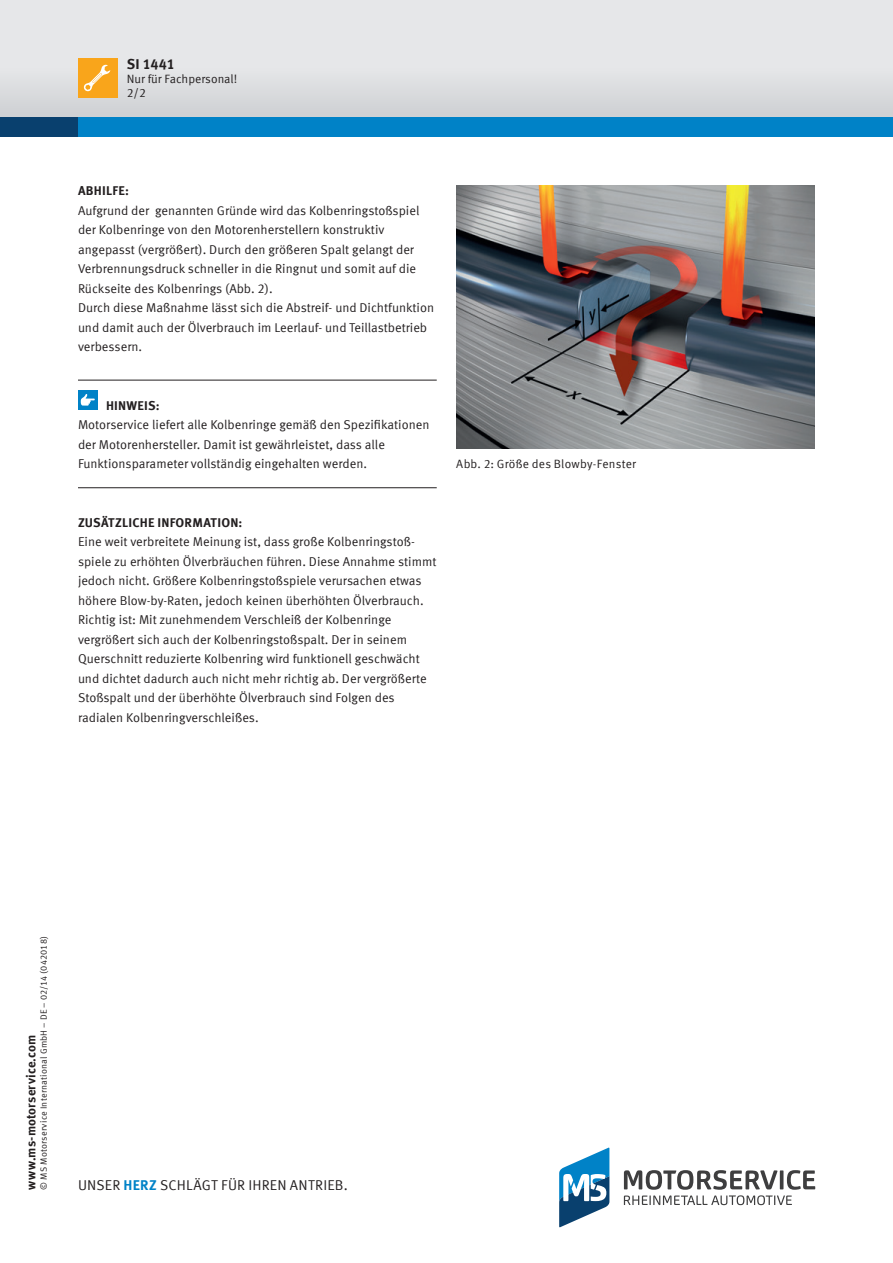
<style>
.page{position:relative;width:893px;height:1263px;background:#fff}
.page>*{position:absolute;margin:0;border:0;box-sizing:border-box;transform-origin:0 0}
.t1{font:14.25px "Meta Offc Pro Norm";letter-spacing:.015em;color:#231f20}
.t2{font:700 14.25px "Meta Offc Pro";letter-spacing:-.005em;color:#231f20}
.t3{font:12.75px/19.5px "Meta Offc Pro Norm";color:#231f20}
.t4{font:700 12.75px "Meta Offc Pro";letter-spacing:.015em;color:#231f20}
.t5{font:12px "Meta Offc Pro Norm";letter-spacing:.005em;color:#231f20}
.t6{font:9px "Meta Offc Pro Norm";letter-spacing:.02em;color:#231f20}
.s1{font-family:"Meta Offc Pro";font-weight:700;color:#0082c7}
</style>
<div class="page">
<svg style="left:559px;top:1147px;width:50px;height:80px"></svg>
<svg style="left:624px;top:1170px;width:191px;height:35px"></svg>
<div style="left:0;top:0;width:893px;height:127px;background:#e6e7e9"></div>
<div style="left:0;top:68px;width:893px;height:49px;background:#dadbde"></div>
<div style="left:0;top:117px;width:893px;height:19px;background:#09406e"></div>
<div style="left:78px;top:117px;width:815px;height:19px;background:#0082c7"></div>
<div style="left:78px;top:58px;width:39px;height:39px;background:#f9a51b"></div>
<svg style="left:83px;top:64px;width:27px;height:28px"></svg>
<img style="left:456px;top:185px;width:359px;height:263px">
<hr style="left:78px;top:380px;width:359px;height:1px;background:#231f20">
<hr style="left:78px;top:487px;width:359px;height:1px;background:#231f20">
<div style="left:78px;top:390px;width:19px;height:20px;background:#0082c7"></div>
<svg style="left:81px;top:394px;width:14px;height:12px"></svg>
<p class="t2" style="left:127px;top:53px;width:50px">SI 1441</p>
<p class="t5" style="left:127px;top:84px;width:21px">2/2</p>
<p class="t5" style="left:127px;top:70px;width:112px">Nur für Fachpersonal!</p>
<p class="t4" style="left:78px;top:181px;width:52px">ABHILFE:</p>
<p class="t3" style="left:78px;top:200px;width:358px">Aufgrund der genannten Gründe wird das Kolbenringstoßspiel der Kolbenringe von den Motorenherstellern konstruktiv angepasst (vergrößert). Durch den größeren Spalt gelangt der Verbrennungsdruck schneller in die Ringnut und somit auf die Rückseite des Kolbenrings (Abb. 2).<br>Durch diese Maßnahme lässt sich die Abstreif- und Dichtfunktion und damit auch der Ölverbrauch im Leerlauf- und Teillastbetrieb verbessern.</p>
<p class="t4" style="left:106px;top:395px;width:55px">HINWEIS:</p>
<p class="t3" style="left:78px;top:414px;width:353px">Motorservice liefert alle Kolbenringe gemäß den Spezifikationen der Motorenhersteller. Damit ist gewährleistet, dass alle<br>Funktionsparameter vollständig eingehalten werden.</p>
<p class="t4" style="left:78px;top:512px;width:166px">ZUSÄTZLICHE INFORMATION:</p>
<p class="t3" style="left:78px;top:531px;width:360px">Eine weit verbreitete Meinung ist, dass große Kolbenringstoß&shy;spiele zu erhöhten Ölverbräuchen führen. Diese Annahme stimmt jedoch nicht. Größere Kolbenringstoßspiele verursachen etwas höhere Blow-by-Raten, jedoch keinen überhöhten Ölverbrauch.<br>Richtig ist: Mit zunehmendem Verschleiß der Kolbenringe vergrößert sich auch der Kolbenringstoßspalt. Der in seinem Querschnitt reduzierte Kolbenring wird funktionell geschwächt und dichtet dadurch auch nicht mehr richtig ab. Der vergrößerte Stoßspalt und der überhöhte Ölverbrauch sind Folgen des radialen Kolbenringverschleißes.</p>
<p class="t5" style="left:456px;top:455px;width:181px">Abb. 2: Größe des Blowby-Fenster</p>
<p class="t6" style="left:37px;top:1189px;width:255px;rotate:-90deg">© MS Motorservice International GmbH – DE – 02/14 (042018)</p>
<p class="t4" style="left:21px;top:1189px;width:156px;rotate:-90deg">www.ms-motorservice.com</p>
<p class="t1" style="left:78px;top:1174px;width:271px">UNSER <span class="s1">HERZ</span> SCHLÄGT FÜR IHREN ANTRIEB.</p>
</div>
